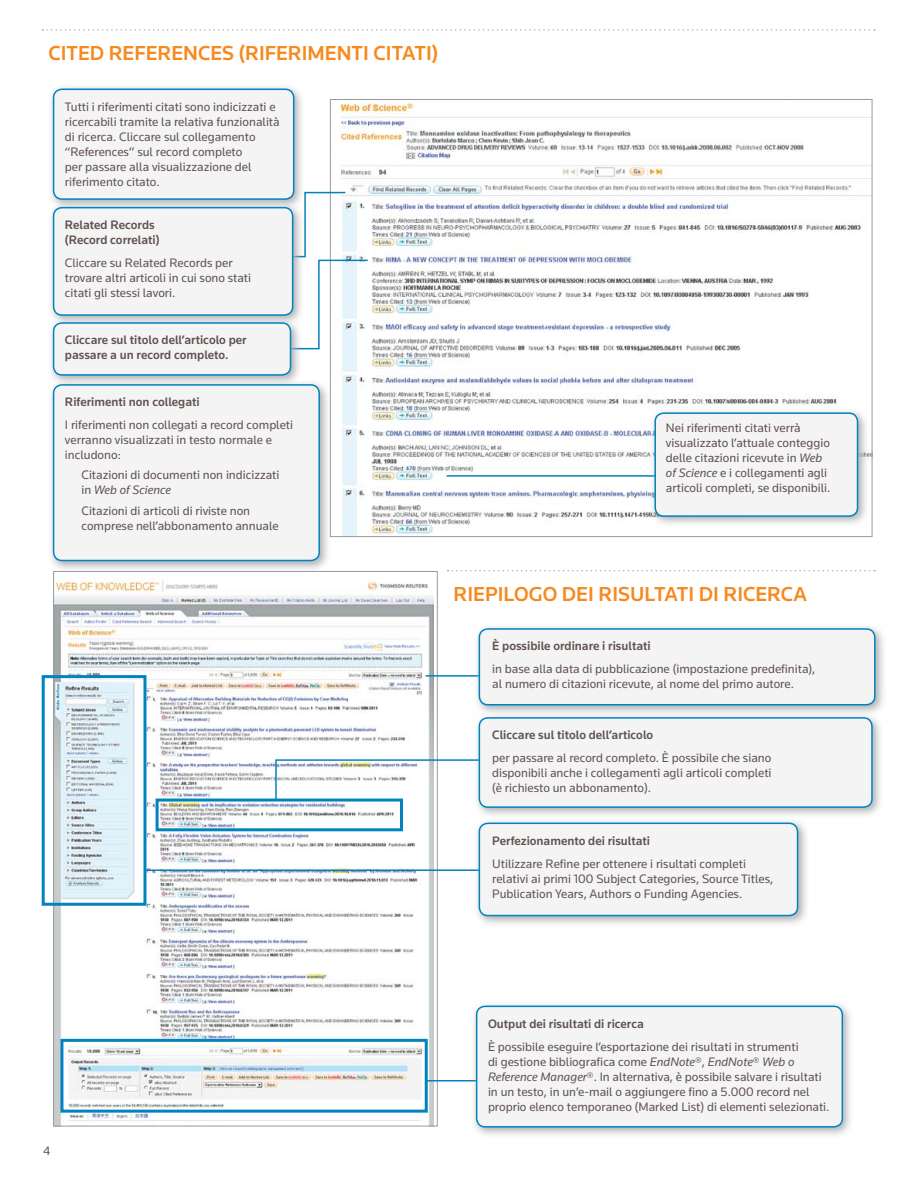
<style>
.page{position:relative;width:918px;height:1188px;background:#fff}
.page>*{position:absolute;margin:0;border:0;box-sizing:border-box;transform-origin:0 0}
.t1{font:500 21px "Knowledge";color:#f6891f}
.t2{font:12.75px/15px "Knowledge";color:#60534f}
.t3{font:500 12.75px/15px "Knowledge";color:#60534f}
.s1{font-style:italic}
</style>
<div class="page">
<svg style="left:448px;top:570px;width:427px;height:1px"></svg>
<img style="left:55px;top:577px;width:378px;height:547px">
<img style="left:340px;top:101px;width:530px;height:434px">
<svg style="left:42px;top:29px;width:833px;height:2px"></svg>
<svg style="left:302px;top:191px;width:67px;height:159px"></svg>
<hr style="left:447px;top:475px;width:217px;height:2px;background:#0083bf">
<svg style="left:649px;top:407px;width:221px;height:121px"></svg>
<div style="left:655px;top:413px;width:203px;height:103px;background:#f4f4f5;border-radius:9px"></div>
<div style="left:654px;top:412px;width:204px;height:105px;border:2px solid #0083bf;border-radius:9px"></div>
<svg style="left:51px;top:87px;width:255px;height:124px"></svg>
<div style="left:54px;top:89px;width:240px;height:110px;background:#f4f4f5;border-radius:9px"></div>
<div style="left:53px;top:89px;width:241px;height:111px;border:2px solid #0083bf;border-radius:9px"></div>
<svg style="left:51px;top:202px;width:254px;height:125px"></svg>
<div style="left:54px;top:208px;width:239px;height:107px;background:#f4f4f5;border-radius:9px"></div>
<div style="left:53px;top:207px;width:240px;height:109px;border:2px solid #0083bf;border-radius:9px"></div>
<svg style="left:51px;top:317px;width:251px;height:62px"></svg>
<div style="left:54px;top:323px;width:237px;height:52px;background:#f4f4f5;border-radius:9px"></div>
<div style="left:53px;top:322px;width:238px;height:54px;border:2px solid #0083bf;border-radius:9px"></div>
<svg style="left:51px;top:379px;width:280px;height:193px"></svg>
<div style="left:54px;top:385px;width:265px;height:176px;background:#f4f4f5;border-radius:9px"></div>
<div style="left:53px;top:384px;width:267px;height:177px;border:2px solid #0083bf;border-radius:9px"></div>
<div style="left:42px;top:675px;width:104px;height:231px;border:3px solid #0083bf"></div>
<div style="left:60px;top:1039px;width:368px;height:74px;border:3px solid #0083bf"></div>
<div style="left:156px;top:799px;width:247px;height:32px;border:3px solid #0083bf"></div>
<hr style="left:146px;top:869px;width:358px;height:2px;background:#0083bf">
<svg style="left:274px;top:759px;width:199px;height:43px"></svg>
<hr style="left:426px;top:675px;width:79px;height:2px;background:#0083bf">
<hr style="left:426px;top:1080px;width:70px;height:2px;background:#0083bf">
<svg style="left:473px;top:821px;width:334px;height:103px"></svg>
<div style="left:479px;top:823px;width:319px;height:93px;background:#f4f4f5;border-radius:9px"></div>
<div style="left:479px;top:823px;width:319px;height:93px;border:2px solid #0083bf;border-radius:9px"></div>
<svg style="left:473px;top:716px;width:408px;height:100px"></svg>
<div style="left:479px;top:718px;width:393px;height:89px;background:#f4f4f5;border-radius:9px"></div>
<div style="left:479px;top:717px;width:394px;height:91px;border:2px solid #0083bf;border-radius:9px"></div>
<svg style="left:473px;top:627px;width:411px;height:89px"></svg>
<div style="left:479px;top:629px;width:396px;height:76px;background:#f4f4f5;border-radius:9px"></div>
<div style="left:479px;top:628px;width:397px;height:77px;border:2px solid #0083bf;border-radius:9px"></div>
<svg style="left:471px;top:1004px;width:379px;height:131px"></svg>
<div style="left:477px;top:1006px;width:365px;height:121px;background:#f4f4f5;border-radius:9px"></div>
<div style="left:476px;top:1006px;width:367px;height:122px;border:2px solid #0083bf;border-radius:9px"></div>
<h1 class="t1" style="left:48px;top:40px;width:111px">CITED REFERENCE</h1>
<h1 class="t1" style="left:222px;top:40px;width:217px">S (RIFERIMENTI CITATI)</h1>
<p class="t2" style="left:65px;top:99px;width:216px">Tutti i riferimenti citati sono indicizzati e ricercabili tramite la relativa funzionalità di ricerca. Cliccare sul collegamento “References” sul record completo<br>per passare alla visualizzazione del riferimento citato.</p>
<p class="t3" style="left:65px;top:217px;width:96px">Related Records (Record correlati)</p>
<p class="t2" style="left:65px;top:255px;width:188px">Cliccare su Related Records per trovare altri articoli in cui sono stati citati gli stessi lavori.</p>
<p class="t3" style="left:65px;top:332px;width:183px">Cliccare sul titolo dell’articolo per passare a un record completo.</p>
<p class="t3" style="left:65px;top:394px;width:136px">Riferimenti non collegati</p>
<p class="t2" style="left:65px;top:417px;width:230px">I riferimenti non collegati a record completi verranno visualizzati in testo normale e includono:</p>
<p class="t2" style="left:81px;top:468px;width:199px">Citazioni di documenti non indicizzati in <span class="s1">Web of Science</span></p>
<p class="t2" style="left:81px;top:503px;width:199px">Citazioni di articoli di riviste non comprese nell’abbonamento annuale</p>
<p class="t2" style="left:666px;top:420px;width:166px">Nei riferimenti citati verrà visualizzato l’attuale conteggio delle citazioni ricevute in <span class="s1">Web of Science</span> e i collegamenti agli articoli completi, se disponibili.</p>
<h1 class="t1" style="left:454px;top:581px;width:304px">RIEPILOGO DEI RISULTATI DI RICERCA</h1>
<p class="t3" style="left:492px;top:638px;width:160px">È possibile ordinare i risultati</p>
<p class="t2" style="left:492px;top:662px;width:325px">in base alla data di pubblicazione (impostazione predefinita), al numero di citazioni ricevute, al nome del primo autore.</p>
<p class="t3" style="left:492px;top:727px;width:162px">Cliccare sul titolo dell’articolo</p>
<p class="t2" style="left:492px;top:750px;width:281px;text-align:justify">per passare al record completo. È possibile che siano disponibili anche i collegamenti agli articoli completi (è richiesto un abbonamento).</p>
<p class="t3" style="left:492px;top:833px;width:159px">Perfezionamento dei risultati</p>
<p class="t2" style="left:492px;top:856px;width:283px">Utilizzare Refine per ottenere i risultati completi relativi ai primi 100 Subject Categories, Source Titles,<br>Publication Years, Authors o Funding Agencies.</p>
<p class="t2" style="left:43px;top:1143px;width:9px">4</p>
<p class="t3" style="left:488px;top:1016px;width:157px">Output dei risultati di ricerca</p>
<p class="t2" style="left:488px;top:1039px;width:343px">È possibile eseguire l’esportazione dei risultati in strumenti<br>di gestione bibliografica come <span class="s1">EndNote</span>®, <span class="s1">EndNote</span>® <span class="s1">Web o Reference Manager</span>®. In alternativa, è possibile salvare i risultati in un testo, in un’e-mail o aggiungere fino a 5.000 record nel proprio elenco temporaneo (Marked List) di elementi selezionati.</p>
</div>
